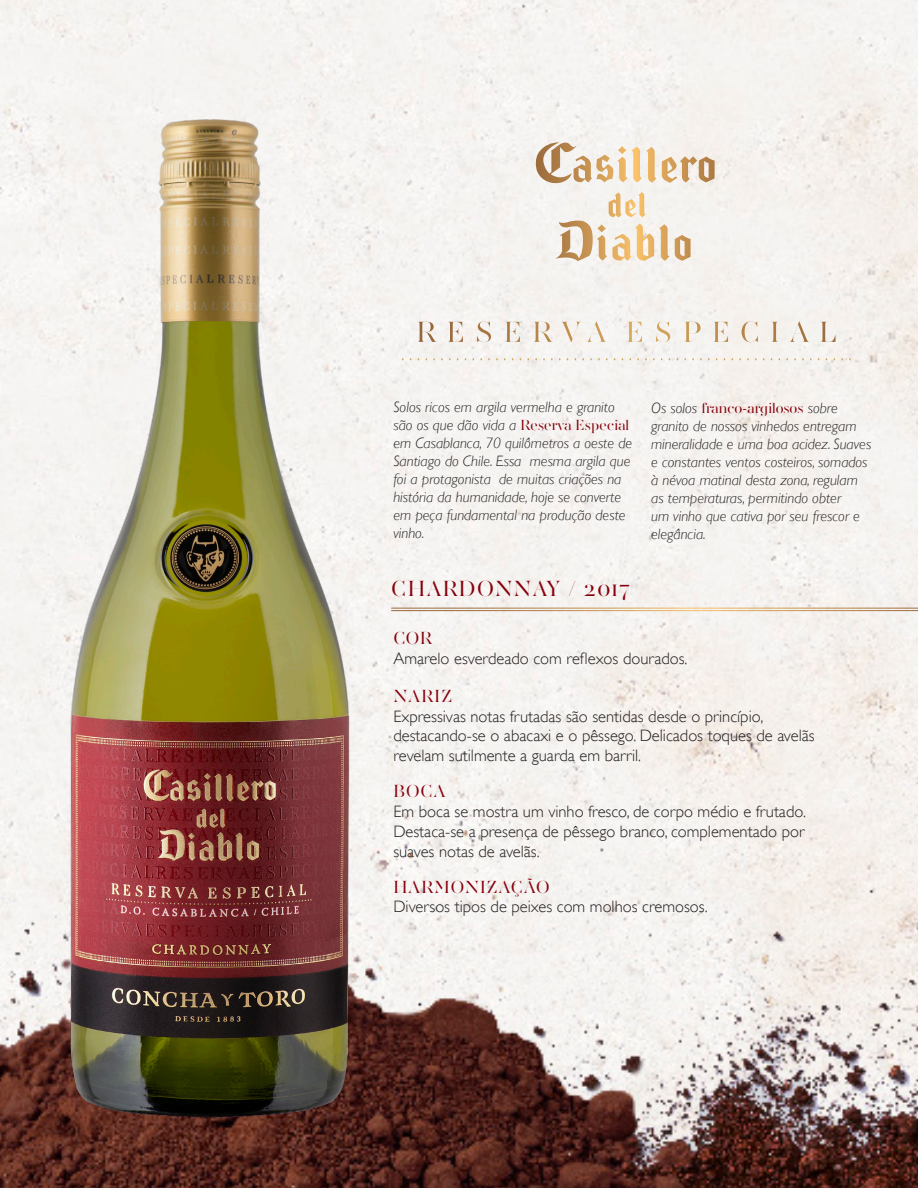
<style>
.page{position:relative;width:918px;height:1188px;background:#fff}
.page>*{position:absolute;margin:0;border:0;box-sizing:border-box;transform-origin:0 0}
.t1{font:300 22.5px "AW Conqueror Didot";letter-spacing:.05em;color:#86010d}
.t2{font:300 18px "AW Conqueror Didot";letter-spacing:.05em;color:#86010d}
.t3{font:300 16.5px/19.8px "Gill Sans";color:#231f20}
.t4{font:italic 300 15px/18px "Gill Sans";color:#231f20}
.t5{font:300 15px "AW Conqueror Didot";color:#86010d}
.s1{font-family:"AW Conqueror Didot";font-style:normal;color:#86010d}
.s2{font-family:"Gill Sans";font-style:italic;color:#231f20}
</style>
<div class="page">
<img style="left:0;top:0;width:918px;height:1188px">
<hr style="left:391px;top:608px;width:527px;height:1px;background:#fff">
<hr style="left:391px;top:610px;width:527px;height:1px;background:#fff">
<svg style="left:662px;top:156px;width:53px;height:27px"></svg>
<svg style="left:535px;top:142px;width:121px;height:43px"></svg>
<svg style="left:555px;top:192px;width:136px;height:69px"></svg>
<svg style="left:417px;top:322px;width:20px;height:20px"></svg>
<svg style="left:448px;top:322px;width:15px;height:20px"></svg>
<svg style="left:477px;top:321px;width:14px;height:21px"></svg>
<svg style="left:505px;top:322px;width:15px;height:20px"></svg>
<svg style="left:533px;top:322px;width:20px;height:20px"></svg>
<svg style="left:561px;top:321px;width:45px;height:21px"></svg>
<svg style="left:627px;top:322px;width:15px;height:20px"></svg>
<svg style="left:656px;top:321px;width:14px;height:21px"></svg>
<svg style="left:684px;top:322px;width:17px;height:20px"></svg>
<svg style="left:713px;top:322px;width:15px;height:20px"></svg>
<svg style="left:742px;top:321px;width:16px;height:21px"></svg>
<svg style="left:771px;top:322px;width:7px;height:20px"></svg>
<svg style="left:789px;top:321px;width:20px;height:21px"></svg>
<svg style="left:820px;top:322px;width:16px;height:20px"></svg>
<img style="left:27px;top:82px;width:364px;height:1090px">
<p class="t4" style="left:393px;top:398px;width:223px">Solos ricos em argila vermelha e granito</p>
<p class="t4" style="left:393px;top:416px;width:240px">são os que dão vida a <span class="s1">Reserva Especial </span>em Casablanca, 70 quilômetros a oeste de Santiago do Chile. Essa mesma argila que foi a protagonista de muitas criações na história da humanidade, hoje se converte em peça fundamental na produção deste vinho.</p>
<p class="t1" style="left:391px;top:572px;width:241px">CHARDONNAY / 2017</p>
<p class="t5" style="left:651px;top:397px;width:188px"><span class="s2">Os solos</span> franco-argilosos <span class="s2">sobre</span></p>
<p class="t4" style="left:651px;top:417px;width:207px">granito de nossos vinhedos entregam</p>
<p class="t4" style="left:651px;top:435px;width:222px">mineralidade e uma boa acidez. Suaves</p>
<p class="t4" style="left:651px;top:453px;width:218px">e constantes ventos costeiros, somados</p>
<p class="t4" style="left:651px;top:471px;width:208px">à névoa matinal desta zona, regulam</p>
<p class="t4" style="left:651px;top:489px;width:191px">as temperaturas, permitindo obter</p>
<p class="t4" style="left:651px;top:507px;width:210px">um vinho que cativa por seu frescor e</p>
<p class="t4" style="left:651px;top:525px;width:56px">elegância.</p>
<p class="t2" style="left:393px;top:625px;width:41px">COR</p>
<p class="t3" style="left:393px;top:648px;width:296px">Amarelo esverdeado com reflexos dourados.</p>
<p class="t2" style="left:393px;top:682px;width:60px">NARIZ</p>
<p class="t3" style="left:393px;top:706px;width:371px">Expressivas notas frutadas são sentidas desde o princípio,</p>
<p class="t3" style="left:393px;top:725px;width:423px">destacando-se o abacaxi e o pêssego. Delicados toques de avelãs revelam sutilmente a guarda em barril.</p>
<p class="t2" style="left:393px;top:778px;width:54px">BOCA</p>
<p class="t3" style="left:393px;top:801px;width:414px">Em boca se mostra um vinho fresco, de corpo médio e frutado.</p>
<p class="t3" style="left:393px;top:821px;width:413px">Destaca-se a presença de pêssego branco, complementado por suaves notas de avelãs.</p>
<p class="t2" style="left:393px;top:873px;width:158px">HARMONIZAÇÃO</p>
<p class="t3" style="left:393px;top:896px;width:316px">Diversos tipos de peixes com molhos cremosos.</p>
</div>
